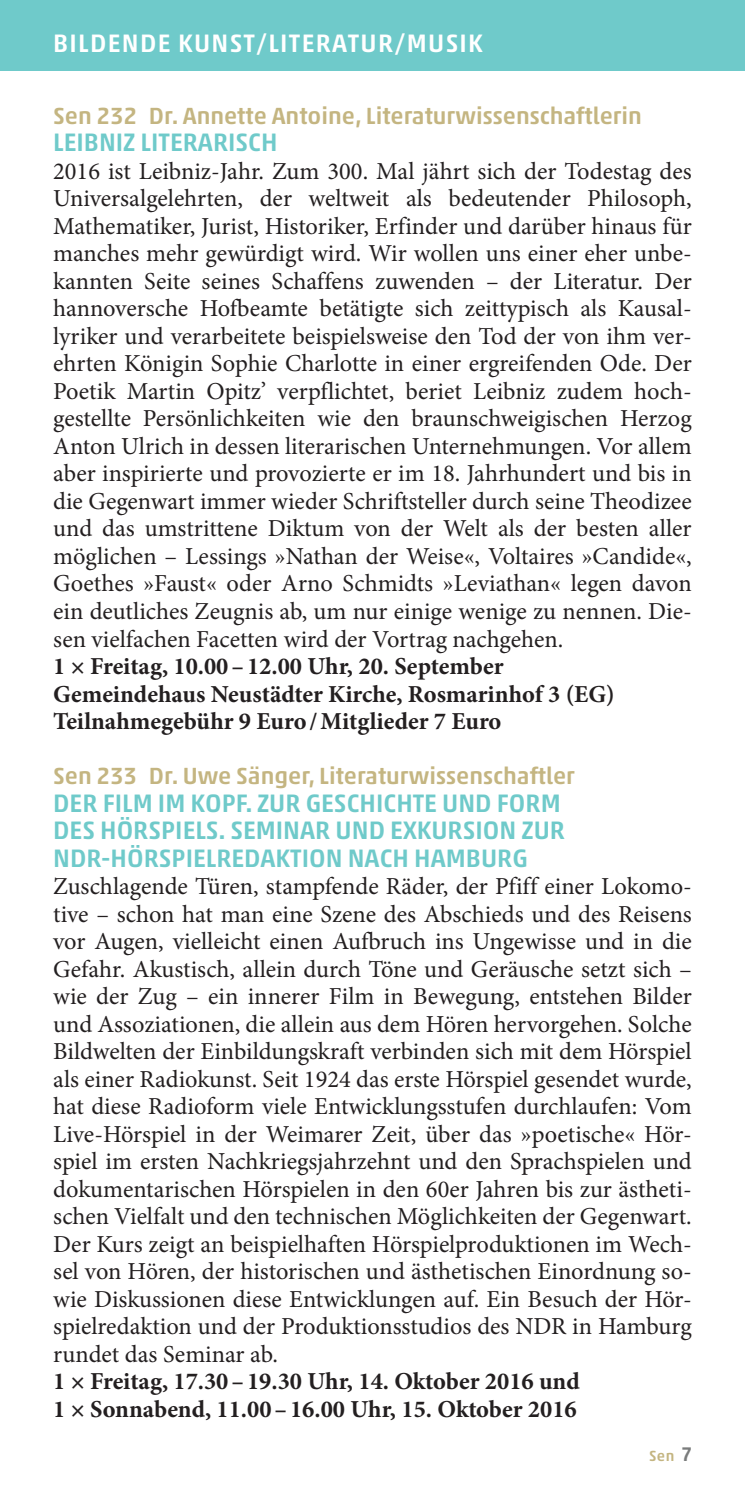
<style>
.page{position:relative;width:745px;height:1489px;background:#fff}
.page>*{position:absolute;margin:0;border:0;box-sizing:border-box;transform-origin:0 0}
.t1{font:500 25.5px/27.5px "Akko Pro";color:#6fcaca}
.t2{font:500 25.5px "Akko Pro";letter-spacing:.05em;color:#fff}
.t3{font:24.5px/27.5px "Minion Pro";color:#231f20;text-align:justify}
.t4{font:700 24.5px/27.5px "Minion Pro";color:#231f20}
.t5{font:500 23.75px "Akko Pro";color:#c4b581}
.t6{font:500 15px "Akko Pro";color:#c4b581}
.s1{font-size:20px;color:#7a7c7c}
</style>
<div class="page">
<div style="left:0;top:0;width:744px;height:71px;background:#6fcaca"></div>
<p class="t2" style="left:53px;top:28px;width:431px">BILDENDE KUNST/LITERATUR/M USIK</p>
<p class="t5" style="left:53px;top:101px;width:589px">SEN 232 D R. ANNETTE ANTOINE, LITERATURWISSENSCHAFTLERIN</p>
<p class="t1" style="left:53px;top:128px;width:222px">LEIBNIZ LITERARISCH</p>
<p class="t3" style="left:53px;top:157px;width:639px">2016 ist Leibniz-Jahr. Zum 300. Mal jährt sich der Todestag des Universalgelehrten, der weltweit als bedeutender Philosoph, Mathematiker, Jurist, Historiker, Erfinder und darüber hinaus für manches mehr gewürdigt wird. Wir wollen uns einer eher unbe&shy;kannten Seite seines Schaffens zuwenden – der Literatur. Der hannoversche Hofbeamte betätigte sich zeittypisch als Kausal&shy;lyriker und verarbeitete beispielsweise den Tod der von ihm ver&shy;ehrten Königin Sophie Charlotte in einer ergreifenden Ode. Der Poetik Martin Opitz’ verpflichtet, beriet Leibniz zudem hoch&shy;gestellte Persönlichkeiten wie den braunschweigischen Herzog Anton Ulrich in dessen literarischen Unternehmungen. Vor allem aber inspirierte und provozierte er im 18. Jahrhundert und bis in die Gegenwart immer wieder Schriftsteller durch seine Theodizee und das umstrittene Diktum von der Welt als der besten aller möglichen – Lessings »Nathan der Weise«, Voltaires »Candide«, Goethes »Faust« oder Arno Schmidts »Leviathan« legen davon ein deutliches Zeugnis ab, um nur einige wenige zu nennen. Die&shy;sen vielfachen Facetten wird der Vortrag nachgehen.</p>
<p class="t4" style="left:53px;top:652px;width:562px">1 × Freitag, 10.00–12.00 Uhr, 20. September<br>Gemeindehaus Neustädter Kirche, Rosmarinhof 3 (EG)<br>Teilnahmegebühr 9 Euro/Mitglieder 7 Euro</p>
<p class="t5" style="left:53px;top:761px;width:522px">SEN 233 D R. UWE SÄNGER, LITERATURWISSENSCHAFTLER</p>
<p class="t1" style="left:53px;top:788px;width:513px">DER FILM IM KOPF. ZUR GESCH ICHTE UND FORM<br>DES HÖRSPIELS. SEMINAR UND EXKURSION ZUR<br>NDR</p>
<p class="t1" style="left:101px;top:843px;width:428px">-HÖRSPIELREDAKTION NACH HAMBURG</p>
<p class="t3" style="left:53px;top:872px;width:639px">Zuschlagende Türen, stampfende Räder, der Pfiff einer Lokomo&shy;tive – schon hat man eine Szene des Abschieds und des Reisens vor Augen, vielleicht einen Aufbruch ins Ungewisse und in die Gefahr. Akustisch, allein durch Töne und Geräusche setzt sich – wie der Zug – ein innerer Film in Bewegung, entstehen Bilder und Assoziationen, die allein aus dem Hören hervorgehen. Solche Bildwelten der Einbildungskraft verbinden sich mit dem Hörspiel als einer Radiokunst. Seit 1924 das erste Hörspiel gesendet wurde, hat diese Radioform viele Entwicklungsstufen durchlaufen: Vom Live-Hörspiel in der Weimarer Zeit, über das »poetische« Hör&shy;spiel im ersten Nachkriegsjahrzehnt und den Sprachspielen und dokumentarischen Hörspielen in den 60er Jahren bis zur ästheti&shy;schen Vielfalt und den technischen Möglichkeiten der Gegenwart.<br>Der Kurs zeigt an beispielhaften Hörspielproduktionen im Wech&shy;sel von Hören, der historischen und ästhetischen Einordnung so&shy;wie Diskussionen diese Entwicklungen auf. Ein Besuch der Hör&shy;spielredaktion und der Produktionsstudios des NDR in Hamburg rundet das Seminar ab.</p>
<p class="t4" style="left:53px;top:1367px;width:527px">1 × Freitag, 17.30–19.30 Uhr, 14. Oktober 2016 und<br>1 × Sonnabend, 11.00–16.00 Uhr, 15. Oktober 2016</p>
<p class="t6" style="left:648px;top:1446px;width:44px">SEN <span class="s1">7</span></p>
</div>
